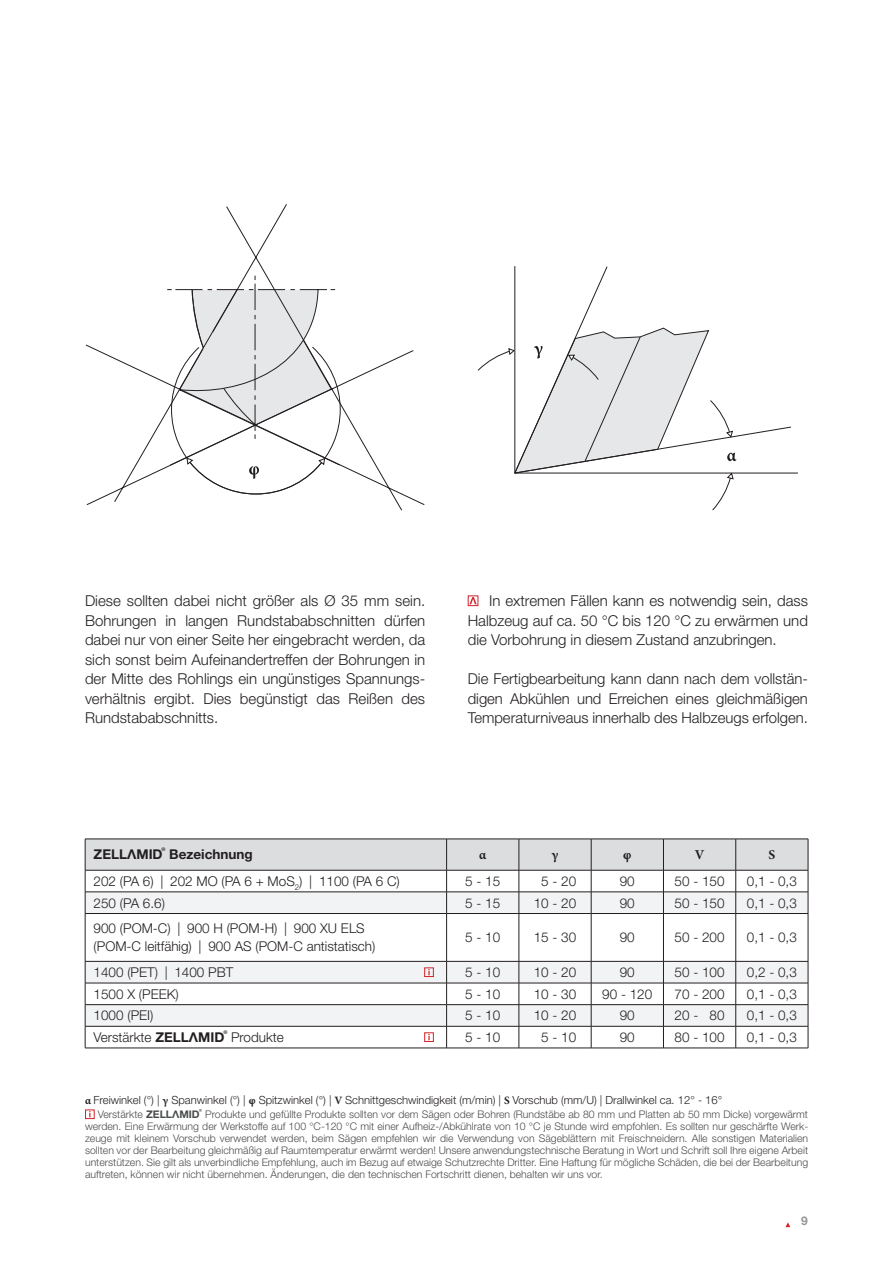
<style>
.page{position:relative;width:893px;height:1263px;background:#fff}
.page>*{position:absolute;margin:0;border:0;box-sizing:border-box;transform-origin:0 0}
.t1{font:300 15px/19.5px "Helvetica Neue LT Pro";color:#231f20;text-align:justify}
.t2{font:300 13.5px/18px "Helvetica Neue LT Pro";color:#231f20}
.t3{font:700 13.5px "Helvetica Neue LT Pro";color:#231f20}
.t4{font:700 13.5px "Minion Pro";color:#231f20}
.t5{font:700 12px "Helvetica Neue LT Pro";color:#939598}
.t6{font:300 11.25px "Helvetica Neue LT Pro";color:#231f20}
.t7{font:300 10.5px/12px "Helvetica Neue LT Pro";color:#4b4c4d;text-align:justify}
.s1{font-family:"ZELLAMID";font-weight:400}
.s2{font-family:"Minion Pro";font-weight:700}
</style>
<div class="page">
<svg style="left:785px;top:1222px;width:5px;height:5px"></svg>
<svg style="left:86px;top:204px;width:339px;height:306px"></svg>
<svg style="left:167px;top:275px;width:174px;height:220px"></svg>
<hr style="left:515px;top:473px;width:283px;height:1px;background:#231f20">
<svg style="left:477px;top:266px;width:314px;height:245px"></svg>
<div style="left:85px;top:1109px;width:10px;height:10px;border:1px solid #d1232a"></div>
<svg style="left:86px;top:914px;width:722px;height:112px"></svg>
<svg style="left:85px;top:839px;width:724px;height:74px"></svg>
<hr style="left:85px;top:913px;width:362px;height:1px;background:#231f20">
<hr style="left:85px;top:914px;width:1px;height:47px;background:#231f20">
<hr style="left:447px;top:913px;width:72px;height:1px;background:#231f20">
<hr style="left:446px;top:914px;width:1px;height:47px;background:#231f20">
<hr style="left:519px;top:913px;width:72px;height:1px;background:#231f20">
<hr style="left:519px;top:914px;width:1px;height:47px;background:#231f20">
<hr style="left:591px;top:913px;width:72px;height:1px;background:#231f20">
<hr style="left:591px;top:914px;width:1px;height:47px;background:#231f20">
<hr style="left:663px;top:913px;width:73px;height:1px;background:#231f20">
<hr style="left:663px;top:914px;width:1px;height:47px;background:#231f20">
<hr style="left:736px;top:913px;width:72px;height:1px;background:#231f20">
<hr style="left:735px;top:914px;width:1px;height:47px;background:#231f20">
<hr style="left:808px;top:914px;width:1px;height:47px;background:#231f20">
<hr style="left:85px;top:961px;width:362px;height:1px;background:#231f20">
<hr style="left:447px;top:961px;width:72px;height:1px;background:#231f20">
<hr style="left:519px;top:961px;width:72px;height:1px;background:#231f20">
<hr style="left:591px;top:961px;width:72px;height:1px;background:#231f20">
<hr style="left:663px;top:961px;width:73px;height:1px;background:#231f20">
<hr style="left:736px;top:961px;width:72px;height:1px;background:#231f20">
<hr style="left:85px;top:983px;width:362px;height:1px;background:#231f20">
<hr style="left:447px;top:983px;width:72px;height:1px;background:#231f20">
<hr style="left:519px;top:983px;width:72px;height:1px;background:#231f20">
<hr style="left:591px;top:983px;width:72px;height:1px;background:#231f20">
<hr style="left:663px;top:983px;width:73px;height:1px;background:#231f20">
<hr style="left:736px;top:983px;width:72px;height:1px;background:#231f20">
<hr style="left:85px;top:1004px;width:362px;height:1px;background:#231f20">
<hr style="left:447px;top:1004px;width:72px;height:1px;background:#231f20">
<hr style="left:519px;top:1004px;width:72px;height:1px;background:#231f20">
<hr style="left:591px;top:1004px;width:72px;height:1px;background:#231f20">
<hr style="left:663px;top:1004px;width:73px;height:1px;background:#231f20">
<hr style="left:736px;top:1004px;width:72px;height:1px;background:#231f20">
<hr style="left:85px;top:1026px;width:362px;height:1px;background:#231f20">
<svg style="left:85px;top:961px;width:1px;height:87px"></svg>
<hr style="left:447px;top:1026px;width:72px;height:1px;background:#231f20">
<svg style="left:446px;top:961px;width:1px;height:87px"></svg>
<hr style="left:519px;top:1026px;width:72px;height:1px;background:#231f20">
<svg style="left:519px;top:961px;width:1px;height:87px"></svg>
<hr style="left:591px;top:1026px;width:72px;height:1px;background:#231f20">
<svg style="left:591px;top:961px;width:1px;height:87px"></svg>
<hr style="left:663px;top:1026px;width:73px;height:1px;background:#231f20">
<svg style="left:663px;top:961px;width:1px;height:87px"></svg>
<hr style="left:736px;top:1026px;width:72px;height:1px;background:#231f20">
<svg style="left:735px;top:961px;width:1px;height:87px"></svg>
<svg style="left:808px;top:961px;width:1px;height:87px"></svg>
<hr style="left:85px;top:1048px;width:362px;height:1px;background:#231f20">
<hr style="left:447px;top:1048px;width:72px;height:1px;background:#231f20">
<hr style="left:519px;top:1048px;width:72px;height:1px;background:#231f20">
<hr style="left:591px;top:1048px;width:72px;height:1px;background:#231f20">
<hr style="left:663px;top:1048px;width:73px;height:1px;background:#231f20">
<hr style="left:736px;top:1048px;width:72px;height:1px;background:#231f20">
<svg style="left:428px;top:969px;width:2px;height:6px"></svg>
<div style="left:424px;top:967px;width:10px;height:10px;border:1px solid #d1232a"></div>
<svg style="left:428px;top:1034px;width:2px;height:6px"></svg>
<div style="left:424px;top:1032px;width:10px;height:10px;border:1px solid #d1232a"></div>
<div style="left:468px;top:595px;width:10px;height:11px;border:1px solid #d1232a"></div>
<svg style="left:469px;top:597px;width:8px;height:7px"></svg>
<p class="t1" style="left:85px;top:591px;width:342px">Diese sollten dabei nicht größer als Ø 35 mm sein.<br>Bohrungen in langen Rundstababschnitten dürfen dabei nur von einer Seite her eingebracht werden, da sich sonst beim Aufeinandertreffen der Bohrungen in der Mitte des Rohlings ein ungünstiges Spannungs&shy;verhältnis ergibt. Dies begünstigt das Reißen des Rundstababschnitts.</p>
<h1 class="t1" style="left:468px;top:591px;width:342px;text-indent:21px">In extremen Fällen kann es notwendig sein, dass Halbzeug auf ca. 50 °C bis 120 °C zu erwärmen und die Vorbohrung in diesem Zustand anzubringen.</h1>
<h1 class="t1" style="left:468px;top:669px;width:342px">Die Fertigbearbeitung kann dann nach dem vollstän&shy;digen Abkühlen und Erreichen eines gleichmäßigen Temperaturniveaus innerhalb des Halbzeugs erfolgen.</h1>
<p class="t3" style="left:94px;top:846px;width:161px"><span class="s1">ZELLAMID®</span> Bezeichnung</p>
<p class="t4" style="left:479px;top:846px;width:9px">α</p>
<p class="t4" style="left:552px;top:846px;width:8px">γ</p>
<p class="t4" style="left:623px;top:846px;width:10px">φ</p>
<p class="t4" style="left:695px;top:846px;width:11px">V</p>
<p class="t4" style="left:768px;top:846px;width:8px">S</p>
<p class="t2" style="left:94px;top:872px;width:308px">202 (PA 6) | 202 MO (PA 6 + MoS<sub>2</sub>) | 1100 (PA 6 C)</p>
<p class="t2" style="left:465px;top:872px;width:37px">5 - 15</p>
<p class="t2" style="left:541px;top:872px;width:37px">5 - 20</p>
<p class="t2" style="left:620px;top:872px;width:17px">90</p>
<p class="t2" style="left:675px;top:872px;width:52px">50 - 150</p>
<p class="t2" style="left:747px;top:872px;width:52px">0,1 - 0,3</p>
<p class="t2" style="left:94px;top:893px;width:73px">250 (PA 6.6)</p>
<p class="t2" style="left:465px;top:893px;width:37px">5 - 15</p>
<p class="t2" style="left:534px;top:893px;width:44px">10 - 20</p>
<p class="t2" style="left:620px;top:893px;width:17px">90</p>
<p class="t2" style="left:675px;top:893px;width:52px">50 - 150</p>
<p class="t2" style="left:747px;top:893px;width:52px">0,1 - 0,3</p>
<p class="t2" style="left:94px;top:919px;width:283px">900 (POM-C) | 900 H (POM-H) | 900 XU ELS (POM-C leitfähig) | 900 AS (POM-C antistatisch)</p>
<p class="t2" style="left:465px;top:928px;width:37px">5 - 10</p>
<p class="t2" style="left:534px;top:928px;width:44px">15 - 30</p>
<p class="t2" style="left:620px;top:928px;width:17px">90</p>
<p class="t2" style="left:675px;top:928px;width:52px">50 - 200</p>
<p class="t2" style="left:747px;top:928px;width:52px">0,1 - 0,3</p>
<p class="t2" style="left:94px;top:963px;width:141px">1400 (PET) | 1400 PBT</p>
<p class="t2" style="left:465px;top:963px;width:37px">5 - 10</p>
<p class="t2" style="left:534px;top:963px;width:44px">10 - 20</p>
<p class="t2" style="left:620px;top:963px;width:17px">90</p>
<p class="t2" style="left:675px;top:963px;width:52px">50 - 100</p>
<p class="t2" style="left:747px;top:963px;width:52px">0,2 - 0,3</p>
<p class="t2" style="left:94px;top:984px;width:87px">1500 X (PEEK)</p>
<p class="t2" style="left:465px;top:984px;width:37px">5 - 10</p>
<p class="t2" style="left:534px;top:984px;width:44px">10 - 30</p>
<p class="t2" style="left:602px;top:984px;width:52px">90 - 120</p>
<p class="t2" style="left:675px;top:984px;width:52px">70 - 200</p>
<p class="t2" style="left:747px;top:984px;width:52px">0,1 - 0,3</p>
<p class="t2" style="left:94px;top:1006px;width:61px">1000 (PEI)</p>
<p class="t2" style="left:465px;top:1006px;width:37px">5 - 10</p>
<p class="t2" style="left:534px;top:1006px;width:44px">10 - 20</p>
<p class="t2" style="left:620px;top:1006px;width:17px">90</p>
<p class="t2" style="left:675px;top:1006px;width:52px">20 - 80</p>
<p class="t2" style="left:747px;top:1006px;width:52px">0,1 - 0,3</p>
<p class="t2" style="left:94px;top:1028px;width:192px">Verstärkte <span class="s1">ZELLAMID®</span> Produkte</p>
<p class="t2" style="left:465px;top:1028px;width:37px">5 - 10</p>
<p class="t2" style="left:541px;top:1028px;width:37px">5 - 10</p>
<p class="t2" style="left:620px;top:1028px;width:17px">90</p>
<p class="t2" style="left:675px;top:1028px;width:52px">80 - 100</p>
<p class="t2" style="left:747px;top:1028px;width:52px">0,1 - 0,3</p>
<p class="t6" style="left:85px;top:1093px;width:639px"><span class="s2">α</span> Freiwinkel (°) | <span class="s2">γ</span> Spanwinkel (°) | <span class="s2">φ</span> Spitzwinkel (°) | <span class="s2">V</span> Schnittgeschwindigkeit (m/min) | <span class="s2">S</span> Vorschub (mm/U) | Drallwinkel ca. 12° - 16°</p>
<p class="t7" style="left:85px;top:1108px;width:725px;text-indent:13px">Verstärkte <span class="s1">ZELLAMID®</span> Produkte und gefüllte Produkte sollten vor dem Sägen oder Bohren (Rundstäbe ab 80 mm und Platten ab 50 mm Dicke) vorgewärmt werden. Eine Erwärmung der Werkstoffe auf 100 °C-120 °C mit einer Aufheiz-/Abkühlrate von 10 °C je Stunde wird empfohlen. Es sollten nur geschärfte Werk&shy;zeuge mit kleinem Vorschub verwendet werden, beim Sägen empfehlen wir die Verwendung von Sägeblättern mit Freischneidern. Alle sonstigen Materialien sollten vor der Bearbeitung gleichmäßig auf Raumtemperatur erwärmt werden! Unsere anwendungstechnische Beratung in Wort und Schrift soll Ihre eigene Arbeit unterstützen. Sie gilt als unverbindliche Empfehlung, auch im Bezug auf etwaige Schutzrechte Dritter. Eine Haftung für mögliche Schäden, die bei der Bearbeitung auftreten, können wir nicht übernehmen. Änderungen, die den technischen Fortschritt dienen, behalten wir uns vor.</p>
<p class="t5" style="left:801px;top:1213px;width:8px">9</p>
</div>
